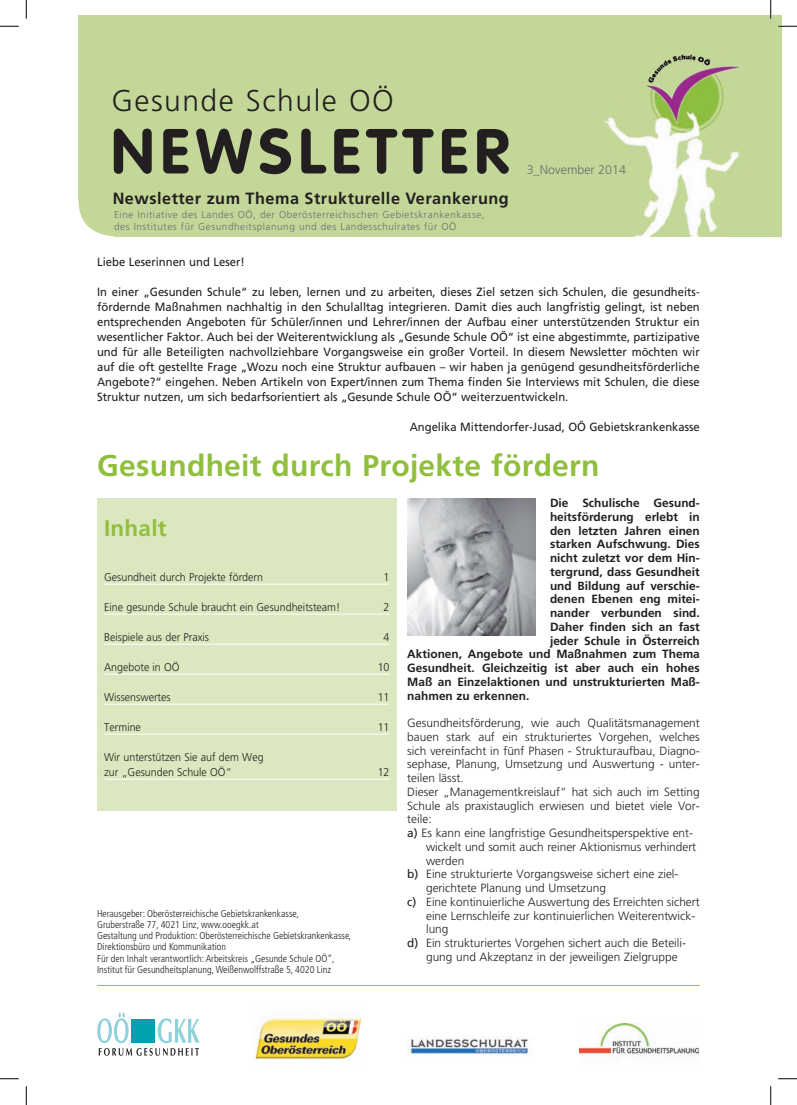
<style>
.page{position:relative;width:797px;height:1105px;background:#fff}
.page>*{position:absolute;margin:0;border:0;box-sizing:border-box;transform-origin:0 0}
.t1{font:700 62.5px "VAG Rounded Std";letter-spacing:.1em;color:#231f20}
.t2{font:700 30px "Frutiger LT Std";letter-spacing:.01em;color:#90bf3e}
.t3{font:300 30px "Frutiger LT Std";letter-spacing:.05em;color:#231f20}
.t4{font:700 22.5px "Frutiger LT Std";letter-spacing:.01em;color:#90bf3e}
.t5{font:700 16.25px "Frutiger LT Std";letter-spacing:.03em;color:#231f20}
.t6{font:300 12.5px "Frutiger LT Std";color:#6c6d70}
.t7{font:11.88px/15px "Frutiger LT Std";color:#231f20;text-align:justify;scale:.95 1}
.t8{font:300 11.88px "Frutiger LT Std";color:#231f20}
.t9{font:700 11.88px "Frutiger LT Std";color:#231f20}
.t10{font:300 11.25px/15px "Frutiger LT Std";color:#231f20;scale:.95 1}
.t11{font:300 condensed 10px/11.2px "Frutiger LT Std";color:#231f20}
.t12{font:300 10px/11.2px "Frutiger LT Std";letter-spacing:.05em;color:#6c6d70}
.s1{font-weight:400}
</style>
<div class="page">
<div style="left:79px;top:16px;width:702px;height:220px;background:#c3d898"></div>
<hr style="left:97px;top:985px;width:602px;height:1px;background:#90bf3e">
<div style="left:33px;top:201px;width:80px;height:87px;background:#fff;border-radius:35px"></div>
<div style="left:32px;top:201px;width:82px;height:88px;border:1px solid #fff;border-radius:35px"></div>
<div style="left:97px;top:498px;width:299px;height:312px;background:#dbe7bf"></div>
<hr style="left:104px;top:584px;width:285px;height:1px;background:#fff">
<hr style="left:104px;top:614px;width:285px;height:1px;background:#fff">
<hr style="left:104px;top:644px;width:285px;height:1px;background:#fff">
<hr style="left:104px;top:674px;width:285px;height:1px;background:#fff">
<hr style="left:104px;top:704px;width:285px;height:1px;background:#fff">
<hr style="left:104px;top:734px;width:285px;height:1px;background:#fff">
<hr style="left:104px;top:779px;width:285px;height:1px;background:#fff">
<img style="left:253px;top:1016px;width:108px;height:44px">
<img style="left:409px;top:1036px;width:120px;height:20px">
<img style="left:579px;top:1023px;width:119px;height:34px">
<svg style="left:97px;top:1012px;width:102px;height:44px"></svg>
<img style="left:407px;top:498px;width:129px;height:138px">
<svg style="left:0;top:25px;width:19px;height:2px"></svg>
<svg style="left:778px;top:25px;width:19px;height:2px"></svg>
<svg style="left:0;top:1078px;width:19px;height:1px"></svg>
<svg style="left:778px;top:1078px;width:19px;height:1px"></svg>
<svg style="left:25px;top:0;width:2px;height:19px"></svg>
<svg style="left:25px;top:1086px;width:2px;height:19px"></svg>
<svg style="left:770px;top:0;width:1px;height:19px"></svg>
<svg style="left:770px;top:1086px;width:1px;height:19px"></svg>
<h2 class="t3" style="left:111px;top:84px;width:284px">Gesunde Schule OÖ</h2>
<h1 class="t1" style="left:111px;top:115px;width:399px">NEWSLETTER</h1>
<h3 class="t5" style="left:113px;top:189px;width:397px">Newsletter zum Thema Strukturelle Verankerung</h3>
<p class="t12" style="left:114px;top:209px;width:372px">Eine Initiative des Landes OÖ, der Oberösterreichischen Gebietskrankenkasse, des Institutes für Gesundheitsplanung und des Landesschulrates für OÖ</p>
<p class="t6" style="left:526px;top:162px;width:101px">3_November 2014</p>
<p class="t7" style="left:97px;top:255px;width:157px">Liebe Leserinnen und Leser!</p>
<p class="t7" style="left:97px;top:285px;width:636px">In einer „Gesunden Schule“ zu leben, lernen und zu arbeiten, dieses Ziel setzen sich Schulen, die gesundheits&shy;fördernde Maßnahmen nachhaltig in den Schulalltag integrieren. Damit dies auch langfristig gelingt, ist neben entsprechenden Angeboten für Schüler/innen und Lehrer/innen der Aufbau einer unterstützenden Struktur ein wesentlicher Faktor. Auch bei der Weiterentwicklung als „Gesunde Schule OÖ“ ist eine abgestimmte, partizipative und für alle Beteiligten nachvollziehbare Vorgangsweise ein großer Vorteil. In diesem Newsletter möchten wir auf die oft gestellte Frage „Wozu noch eine Struktur aufbauen – wir haben ja genügend gesundheitsförderliche Angebote?“ eingehen. Neben Artikeln von Expert/innen zum Thema finden Sie Interviews mit Schulen, die diese Struktur nutzen, um sich bedarfsorientiert als „Gesunde Schule OÖ“ weiterzuentwickeln.</p>
<p class="t7" style="left:410px;top:420px;width:307px">Angelika Mittendorfer-Jusad, OÖ Gebietskrankenkasse</p>
<h2 class="t2" style="left:97px;top:448px;width:504px">Gesundheit durch Projekte fördern</h2>
<h3 class="t4" style="left:104px;top:515px;width:64px">Inhalt</h3>
<p class="t10" style="left:104px;top:570px;width:169px">Gesundheit durch Projekte fördern</p>
<p class="t10" style="left:383px;top:570px;width:8px">1</p>
<p class="t10" style="left:104px;top:600px;width:250px">Eine gesunde Schule braucht ein Gesundheitsteam!</p>
<p class="t10" style="left:383px;top:600px;width:8px">2</p>
<p class="t10" style="left:104px;top:630px;width:112px">Beispiele aus der Praxis</p>
<p class="t10" style="left:383px;top:630px;width:8px">4</p>
<p class="t10" style="left:104px;top:660px;width:81px">Angebote in OÖ</p>
<p class="t10" style="left:377px;top:660px;width:14px">10</p>
<p class="t10" style="left:104px;top:690px;width:71px">Wissenswertes</p>
<p class="t10" style="left:377px;top:690px;width:14px">11</p>
<p class="t10" style="left:104px;top:720px;width:40px">Termine</p>
<p class="t10" style="left:377px;top:720px;width:14px">11</p>
<p class="t10" style="left:104px;top:750px;width:169px">Wir unterstützen Sie auf dem Weg zur „Gesunden Schule OÖ“</p>
<p class="t10" style="left:377px;top:765px;width:14px">12</p>
<p class="t11" style="left:97px;top:908px;width:256px">Herausgeber: Oberösterreichische Gebietskrankenkasse,<br>Gruberstraße 77, 4021 Linz, www.ooegkk.at<br>Gestaltung und Produktion: Oberösterreichische Gebietskrankenkasse, Direktionsbüro und Kommunikation<br>Für den Inhalt verantwortlich: Arbeitskreis „Gesunde Schule OÖ“, Institut für Gesundheitsplanung, Weißenwolffstraße 5, 4020 Linz</p>
<p class="t9" style="left:550px;top:496px;width:151px">Die Schulische Gesund-</p>
<p class="t9" style="left:550px;top:510px;width:151px">heitsförderung erlebt in</p>
<p class="t9" style="left:550px;top:523px;width:151px">den letzten Jahren einen</p>
<p class="t9" style="left:550px;top:537px;width:151px">starken Aufschwung. Dies</p>
<p class="t9" style="left:550px;top:551px;width:151px">nicht zuletzt vor dem Hin-</p>
<p class="t9" style="left:550px;top:565px;width:151px">tergrund, dass Gesundheit</p>
<p class="t9" style="left:550px;top:578px;width:151px">und Bildung auf verschie-</p>
<p class="t9" style="left:550px;top:592px;width:151px">denen Ebenen eng mitei-</p>
<p class="t9" style="left:550px;top:606px;width:151px">nander verbunden sind.</p>
<p class="t9" style="left:550px;top:620px;width:151px">Daher finden sich an fast</p>
<p class="t9" style="left:550px;top:633px;width:151px">jeder Schule in Österreich</p>
<p class="t9" style="left:407px;top:647px;width:294px">Aktionen, Angebote und Maßnahmen zum Thema</p>
<p class="t9" style="left:407px;top:661px;width:294px">Gesundheit. Gleichzeitig ist aber auch ein hohes</p>
<p class="t9" style="left:407px;top:675px;width:294px">Maß an Einzelaktionen und unstrukturierten Maß-</p>
<p class="t9" style="left:407px;top:688px;width:124px">nahmen zu erkennen.</p>
<p class="t8" style="left:407px;top:716px;width:294px">Gesundheitsförderung, wie auch Qualitätsmanagement</p>
<p class="t8" style="left:407px;top:730px;width:294px">bauen stark auf ein strukturiertes Vorgehen, welches</p>
<p class="t8" style="left:407px;top:744px;width:294px">sich vereinfacht in fünf Phasen - Strukturaufbau, Diagno-</p>
<p class="t8" style="left:407px;top:758px;width:294px">sephase, Planung, Umsetzung und Auswertung - unter-</p>
<p class="t8" style="left:407px;top:771px;width:58px">teilen lässt.</p>
<p class="t8" style="left:407px;top:785px;width:294px">Dieser „Managementkreislauf“ hat sich auch im Setting</p>
<p class="t8" style="left:407px;top:799px;width:294px">Schule als praxistauglich erwiesen und bietet viele Vor-</p>
<p class="t8" style="left:407px;top:813px;width:26px">teile:</p>
<p class="t8" style="left:407px;top:826px;width:287px"><span class="s1">a)</span> Es kann eine langfristige Gesundheitsperspektive ent-</p>
<p class="t8" style="left:426px;top:840px;width:272px">wickelt und somit auch reiner Aktionismus verhindert</p>
<p class="t8" style="left:426px;top:854px;width:40px">werden</p>
<p class="t8" style="left:407px;top:868px;width:273px"><span class="s1">b)</span> Eine strukturierte Vorgangsweise sichert eine ziel-</p>
<p class="t8" style="left:426px;top:881px;width:181px">gerichtete Planung und Umsetzung</p>
<p class="t8" style="left:407px;top:895px;width:294px"><span class="s1">c)</span> Eine kontinuierliche Auswertung des Erreichten sichert</p>
<p class="t8" style="left:426px;top:909px;width:271px">eine Lernschleife zur kontinuierlichen Weiterentwick-</p>
<p class="t8" style="left:426px;top:923px;width:24px">lung</p>
<p class="t8" style="left:407px;top:936px;width:280px"><span class="s1">d)</span> Ein strukturiertes Vorgehen sichert auch die Beteili-</p>
<p class="t8" style="left:426px;top:950px;width:253px">gung und Akzeptanz in der jeweiligen Zielgruppe</p>
</div>
